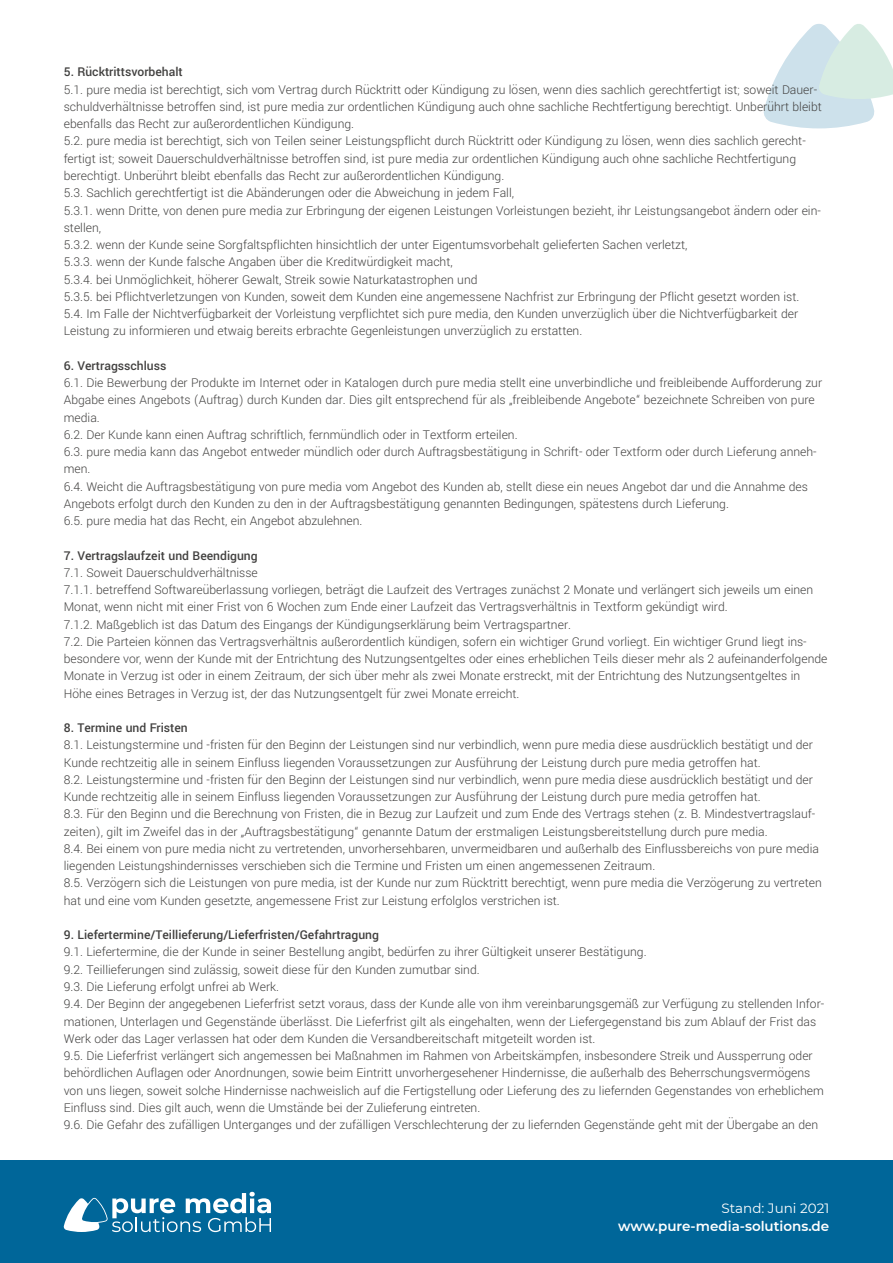
<style>
.page{position:relative;width:893px;height:1263px;background:#fff}
.page>*{position:absolute;margin:0;border:0;box-sizing:border-box;transform-origin:0 0}
.t1{font:300 13.5px/17.2px "Yantramanav";color:#424140}
.t2{font:500 13.5px "Yantramanav";color:#424140}
.t3{font:600 13.5px "Montserrat";color:#fff}
.t4{font:13.5px "Montserrat";color:#fff}
</style>
<div class="page">
<div style="left:0;top:1161px;width:893px;height:102px;background:#069"></div>
<svg style="left:63px;top:1192px;width:208px;height:40px"></svg>
<svg style="left:763px;top:24px;width:130px;height:104px"></svg>
<p class="t2" style="left:64px;top:64px;width:120px">5. Rücktrittsvorbehalt</p>
<p class="t1" style="left:64px;top:81px;width:759px">5.1. pure media ist berechtigt, sich vom Vertrag durch Rücktritt oder Kündigung zu lösen, wenn dies sachlich gerechtfertigt ist; soweit Dauer&shy;schuldverhältnisse betroffen sind, ist pure media zur ordentlichen Kündigung auch ohne sachliche Rechtfertigung berechtigt. Unberührt bleibt ebenfalls das Recht zur außerordentlichen Kündigung.<br>5.2. pure media ist berechtigt, sich von Teilen seiner Leistungspflicht durch Rücktritt oder Kündigung zu lösen, wenn dies sachlich gerecht&shy;fertigt ist; soweit Dauerschuldverhältnisse betroffen sind, ist pure media zur ordentlichen Kündigung auch ohne sachliche Rechtfertigung berechtigt. Unberührt bleibt ebenfalls das Recht zur außerordentlichen Kündigung.<br>5.3. Sachlich gerechtfertigt ist die Abänderungen oder die Abweichung in jedem Fall,<br>5.3.1. wenn Dritte, von denen pure media zur Erbringung der eigenen Leistungen Vorleistungen bezieht, ihr Leistungsangebot ändern oder ein&shy;stellen,<br>5.3.2. wenn der Kunde seine Sorgfaltspflichten hinsichtlich der unter Eigentumsvorbehalt gelieferten Sachen verletzt,<br>5.3.3. wenn der Kunde falsche Angaben über die Kreditwürdigkeit macht,<br>5.3.4. bei Unmöglichkeit, höherer Gewalt, Streik sowie Naturkatastrophen und<br>5.3.5. bei Pflichtverletzungen von Kunden, soweit dem Kunden eine angemessene Nachfrist zur Erbringung der Pflicht gesetzt worden ist.<br>5.4. Im Falle der Nichtverfügbarkeit der Vorleistung verpflichtet sich pure media, den Kunden unverzüglich über die Nichtverfügbarkeit der Leistung zu informieren und etwaig bereits erbrachte Gegenleistungen unverzüglich zu erstatten.</p>
<p class="t2" style="left:64px;top:357px;width:104px">6. Vertragsschluss</p>
<p class="t1" style="left:64px;top:374px;width:760px">6.1. Die Bewerbung der Produkte im Internet oder in Katalogen durch pure media stellt eine unverbindliche und freibleibende Aufforderung zur Abgabe eines Angebots (Auftrag) durch Kunden dar. Dies gilt entsprechend für als „freibleibende Angebote“ bezeichnete Schreiben von pure media.<br>6.2. Der Kunde kann einen Auftrag schriftlich, fernmündlich oder in Textform erteilen.<br>6.3. pure media kann das Angebot entweder mündlich oder durch Auftragsbestätigung in Schrift- oder Textform oder durch Lieferung anneh&shy;men.<br>6.4. Weicht die Auftragsbestätigung von pure media vom Angebot des Kunden ab, stellt diese ein neues Angebot dar und die Annahme des Angebots erfolgt durch den Kunden zu den in der Auftragsbestätigung genannten Bedingungen, spätestens durch Lieferung.<br>6.5. pure media hat das Recht, ein Angebot abzulehnen.</p>
<p class="t2" style="left:64px;top:547px;width:195px">7. Vertragslaufzeit und Beendigung</p>
<p class="t1" style="left:64px;top:564px;width:765px">7.1. Soweit Dauerschuldverhältnisse<br>7.1.1. betreffend Softwareüberlassung vorliegen, beträgt die Laufzeit des Vertrages zunächst 2 Monate und verlängert sich jeweils um einen Monat, wenn nicht mit einer Frist von 6 Wochen zum Ende einer Laufzeit das Vertragsverhältnis in Textform gekündigt wird.<br>7.1.2. Maßgeblich ist das Datum des Eingangs der Kündigungserklärung beim Vertragspartner.<br>7.2. Die Parteien können das Vertragsverhältnis außerordentlich kündigen, sofern ein wichtiger Grund vorliegt. Ein wichtiger Grund liegt ins&shy;besondere vor, wenn der Kunde mit der Entrichtung des Nutzungsentgeltes oder eines erheblichen Teils dieser mehr als 2 aufeinanderfolgende Monate in Verzug ist oder in einem Zeitraum, der sich über mehr als zwei Monate erstreckt, mit der Entrichtung des Nutzungsentgeltes in Höhe eines Betrages in Verzug ist, der das Nutzungsentgelt für zwei Monate erreicht.</p>
<p class="t2" style="left:64px;top:720px;width:126px">8. Termine und Fristen</p>
<p class="t1" style="left:64px;top:737px;width:759px">8.1. Leistungstermine und -fristen für den Beginn der Leistungen sind nur verbindlich, wenn pure media diese ausdrücklich bestätigt und der Kunde rechtzeitig alle in seinem Einfluss liegenden Voraussetzungen zur Ausführung der Leistung durch pure media getroffen hat.<br>8.2. Leistungstermine und -fristen für den Beginn der Leistungen sind nur verbindlich, wenn pure media diese ausdrücklich bestätigt und der Kunde rechtzeitig alle in seinem Einfluss liegenden Voraussetzungen zur Ausführung der Leistung durch pure media getroffen hat.<br>8.3. Für den Beginn und die Berechnung von Fristen, die in Bezug zur Laufzeit und zum Ende des Vertrags stehen (z. B. Mindestvertragslauf&shy;zeiten), gilt im Zweifel das in der „Auftragsbestätigung“ genannte Datum der erstmaligen Leistungsbereitstellung durch pure media.<br>8.4. Bei einem von pure media nicht zu vertretenden, unvorhersehbaren, unvermeidbaren und außerhalb des Einflussbereichs von pure media liegenden Leistungshindernisses verschieben sich die Termine und Fristen um einen angemessenen Zeitraum.<br>8.5. Verzögern sich die Leistungen von pure media, ist der Kunde nur zum Rücktritt berechtigt, wenn pure media die Verzögerung zu vertreten hat und eine vom Kunden gesetzte, angemessene Frist zur Leistung erfolglos verstrichen ist.</p>
<p class="t2" style="left:64px;top:927px;width:317px">9. Liefertermine/Teillieferung/Lieferfristen/Gefahrtragung</p>
<p class="t1" style="left:64px;top:944px;width:762px">9.1. Liefertermine, die der Kunde in seiner Bestellung angibt, bedürfen zu ihrer Gültigkeit unserer Bestätigung.<br>9.2. Teillieferungen sind zulässig, soweit diese für den Kunden zumutbar sind.<br>9.3. Die Lieferung erfolgt unfrei ab Werk.<br>9.4. Der Beginn der angegebenen Lieferfrist setzt voraus, dass der Kunde alle von ihm vereinbarungsgemäß zur Verfügung zu stellenden Infor&shy;mationen, Unterlagen und Gegenstände überlässt. Die Lieferfrist gilt als eingehalten, wenn der Liefergegenstand bis zum Ablauf der Frist das Werk oder das Lager verlassen hat oder dem Kunden die Versandbereitschaft mitgeteilt worden ist.<br>9.5. Die Lieferfrist verlängert sich angemessen bei Maßnahmen im Rahmen von Arbeitskämpfen, insbesondere Streik und Aussperrung oder behördlichen Auflagen oder Anordnungen, sowie beim Eintritt unvorhergesehener Hindernisse, die außerhalb des Beherrschungsvermögens von uns liegen, soweit solche Hindernisse nachweislich auf die Fertigstellung oder Lieferung des zu liefernden Gegenstandes von erheblichem Einfluss sind. Dies gilt auch, wenn die Umstände bei der Zulieferung eintreten.<br>9.6. Die Gefahr des zufälligen Unterganges und der zufälligen Verschlechterung der zu liefernden Gegenstände geht mit der Übergabe an den</p>
<p class="t4" style="left:721px;top:1199px;width:109px">Stand: Juni 2021</p>
<p class="t3" style="left:618px;top:1217px;width:212px">www.pure-media-solutions.de</p>
</div>
